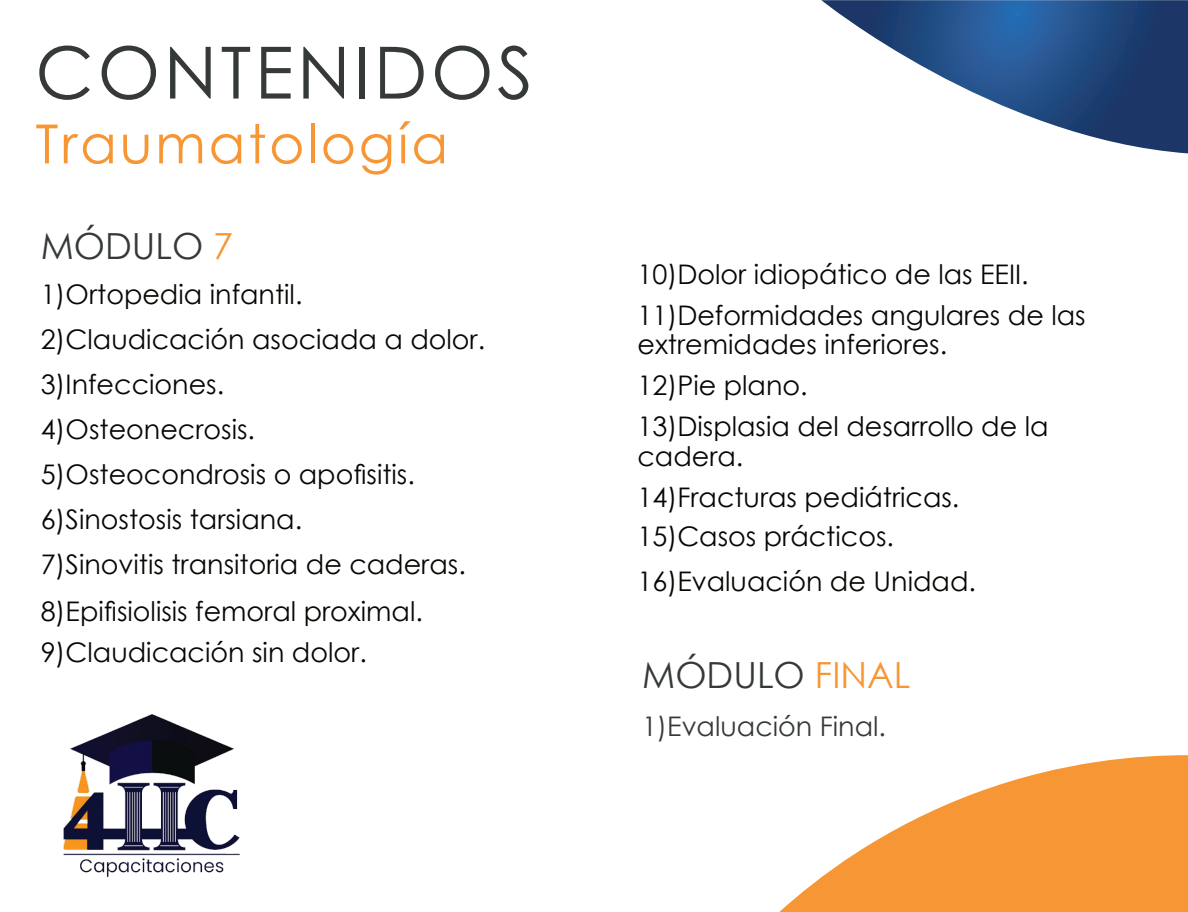
<style>
.page{position:relative;width:1188px;height:912px;background:#fff}
.page>*{position:absolute;margin:0;border:0;box-sizing:border-box;transform-origin:0 0}
.t1{font:72px "Century Gothic";letter-spacing:.05em;color:#353a38}
.t2{font:54px "Century Gothic";letter-spacing:.05em;color:#f79634}
.t3{font:36px "Century Gothic";color:#353a38}
.t4{font:27px/45.3px "Century Gothic";color:#080704}
.t5{font:27px "Century Gothic";color:#353a38}
.s1{color:#f79634}
</style>
<div class="page">
<svg style="left:821px;top:0;width:367px;height:153px"></svg>
<svg style="left:779px;top:755px;width:409px;height:157px;fill:#f79634"></svg>
<img style="left:63px;top:714px;width:177px;height:163px">
<h1 class="t1" style="left:35px;top:45px;width:499px">CONTENIDOS</h1>
<h2 class="t2" style="left:35px;top:123px;width:414px">Traumatología</h2>
<h3 class="t3" style="left:41px;top:232px;width:194px">MÓDULO <span class="s1">7</span></h3>
<p class="t4" style="left:41px;top:274px;width:446px">1)Ortopedia infantil.<br>2)Claudicación asociada a dolor.<br>3)Infecciones.<br>4)Osteonecrosis.<br>5)Osteocondrosis o apofisitis.<br>6)Sinostosis tarsiana.<br>7)Sinovitis transitoria de caderas.<br>8)Epifisiolisis femoral proximal.</p>
<p class="t4" style="left:41px;top:632px;width:328px">9)Claudicación sin dolor.</p>
<p class="t4" style="left:637px;top:256px;width:450px;line-height:41.1px">10)Dolor idiopático de las EEII.<br>11)Deformidades angulares de las</p>
<p class="t4" style="left:637px;top:326px;width:413px;line-height:41.1px">extremidades inferiores.<br>12)Pie plano.<br>13)Displasia del desarrollo de la</p>
<p class="t4" style="left:637px;top:438px;width:323px;line-height:40px">cadera.<br>14)Fracturas pediátricas.<br>15)Casos prácticos.</p>
<p class="t4" style="left:637px;top:561px;width:340px">16)Evaluación de Unidad.</p>
<h3 class="t3" style="left:642px;top:661px;width:270px">MÓDULO <span class="s1">FINAL</span></h3>
<p class="t5" style="left:642px;top:716px;width:245px">1)Evaluación Final.</p>
</div>
